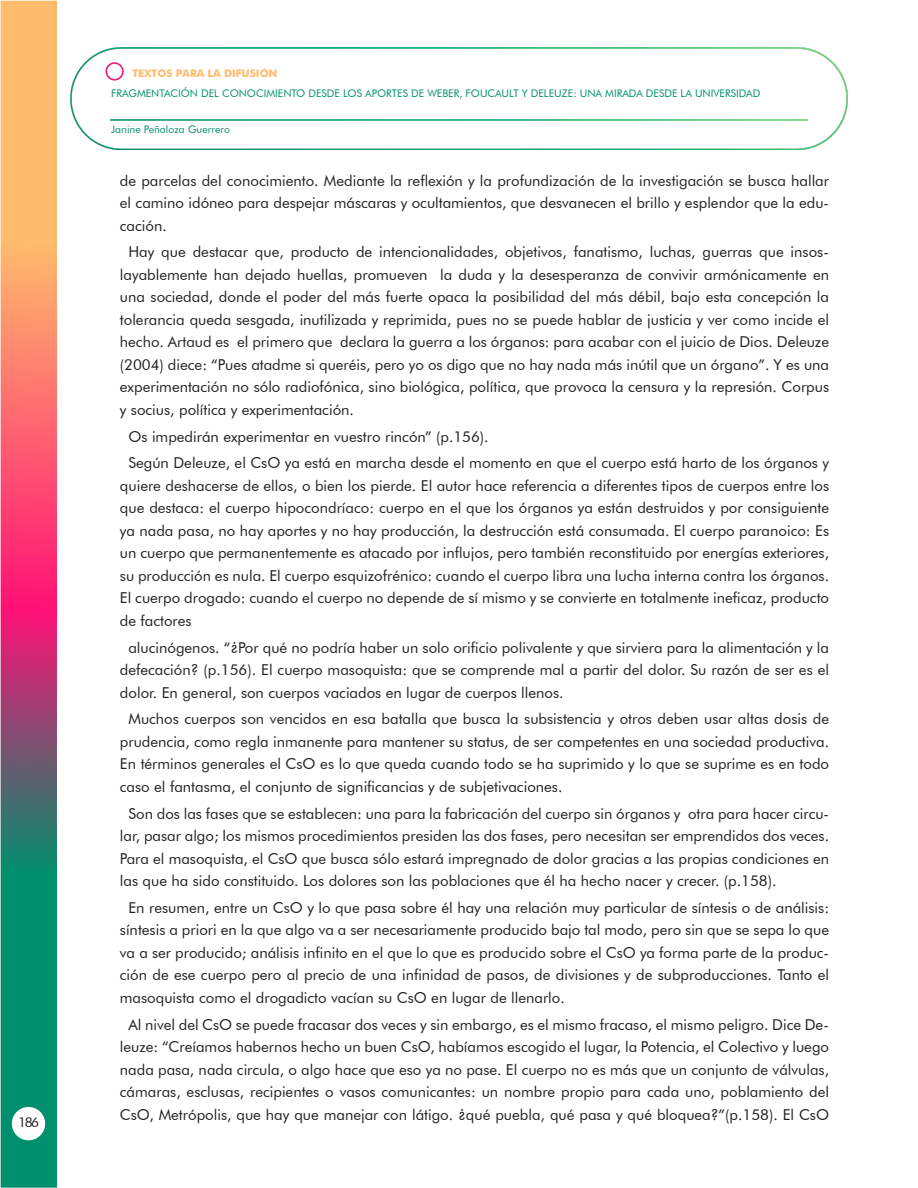
<style>
.page{position:relative;width:918px;height:1188px;background:#fff}
.page>*{position:absolute;margin:0;border:0;box-sizing:border-box;transform-origin:0 0}
.t1{font:15px/22.5px "Futura BT";color:#231f20;text-align:justify}
.t2{font:13.5px "Futura BT";color:#231f20}
.t3{font:10.5px "Futura BT";color:#008f6d}
.t4{font:700 10.5px "Futura";color:#ffbc6d}
</style>
<div class="page">
<img style="left:0;top:0;width:57px;height:1188px">
<img style="left:71px;top:48px;width:776px;height:102px">
<div style="left:12px;top:1107px;width:33px;height:33px;background:#fff;border-radius:50%"></div>
<p class="t2" style="left:18px;top:1114px;width:22px">186</p>
<p class="t4" style="left:132px;top:66px;width:147px">TEXTOS PARA LA DIFUSIÓN</p>
<p class="t3" style="left:111px;top:87px;width:651px">FRAGMENTACIÓN DEL CONOCIMIENTO DESDE LOS APORTES DE WEBER, FOUCAULT Y DELEUZE: UNA MIRADA DESDE LA UNIVERSIDAD</p>
<p class="t3" style="left:111px;top:123px;width:120px">Janine Peñaloza Guerrero</p>
<p class="t1" style="left:120px;top:169px;width:711px">de parcelas del conocimiento. Mediante la reflexión y la profundización de la investigación se busca hallar el camino idóneo para despejar máscaras y ocultamientos, que desvanecen el brillo y esplendor que la edu&shy;cación.</p>
<p class="t1" style="left:120px;top:241px;width:711px;text-indent:9px">Hay que destacar que, producto de intencionalidades, objetivos, fanatismo, luchas, guerras que insos&shy;layablemente han dejado huellas, promueven la duda y la desesperanza de convivir armónicamente en una sociedad, donde el poder del más fuerte opaca la posibilidad del más débil, bajo esta concepción la tolerancia queda sesgada, inutilizada y reprimida, pues no se puede hablar de justicia y ver como incide el hecho. Artaud es el primero que declara la guerra a los órganos: para acabar con el juicio de Dios. Deleuze (2004) diece: “Pues atadme si queréis, pero yo os digo que no hay nada más inútil que un órgano”. Y es una experimentación no sólo radiofónica, sino biológica, política, que provoca la censura y la represión. Corpus y socius, política y experimentación.</p>
<p class="t1" style="left:128px;top:425px;width:362px">Os impedirán experimentar en vuestro rincón” (p.156).</p>
<p class="t1" style="left:120px;top:452px;width:711px;text-indent:9px">Según Deleuze, el CsO ya está en marcha desde el momento en que el cuerpo está harto de los órganos y quiere deshacerse de ellos, o bien los pierde. El autor hace referencia a diferentes tipos de cuerpos entre los que destaca: el cuerpo hipocondríaco: cuerpo en el que los órganos ya están destruidos y por consiguiente ya nada pasa, no hay aportes y no hay producción, la destrucción está consumada. El cuerpo paranoico: Es un cuerpo que permanentemente es atacado por influjos, pero también reconstituido por energías exteriores, su producción es nula. El cuerpo esquizofrénico: cuando el cuerpo libra una lucha interna contra los órganos.<br>El cuerpo drogado: cuando el cuerpo no depende de sí mismo y se convierte en totalmente ineficaz, producto de factores</p>
<p class="t1" style="left:120px;top:636px;width:711px;text-indent:9px">alucinógenos. “¿Por qué no podría haber un solo orificio polivalente y que sirviera para la alimentación y la defecación? (p.156). El cuerpo masoquista: que se comprende mal a partir del dolor. Su razón de ser es el dolor. En general, son cuerpos vaciados en lugar de cuerpos llenos.</p>
<p class="t1" style="left:120px;top:708px;width:711px;text-indent:9px">Muchos cuerpos son vencidos en esa batalla que busca la subsistencia y otros deben usar altas dosis de prudencia, como regla inmanente para mantener su status, de ser competentes en una sociedad productiva.<br>En términos generales el CsO es lo que queda cuando todo se ha suprimido y lo que se suprime es en todo caso el fantasma, el conjunto de significancias y de subjetivaciones.</p>
<p class="t1" style="left:120px;top:802px;width:711px;text-indent:9px">Son dos las fases que se establecen: una para la fabricación del cuerpo sin órganos y otra para hacer circu&shy;lar, pasar algo; los mismos procedimientos presiden las dos fases, pero necesitan ser emprendidos dos veces.<br>Para el masoquista, el CsO que busca sólo estará impregnado de dolor gracias a las propias condiciones en las que ha sido constituido. Los dolores son las poblaciones que él ha hecho nacer y crecer. (p.158).</p>
<p class="t1" style="left:120px;top:896px;width:711px;text-indent:9px">En resumen, entre un CsO y lo que pasa sobre él hay una relación muy particular de síntesis o de análisis: síntesis a priori en la que algo va a ser necesariamente producido bajo tal modo, pero sin que se sepa lo que va a ser producido; análisis infinito en el que lo que es producido sobre el CsO ya forma parte de la produc&shy;ción de ese cuerpo pero al precio de una infinidad de pasos, de divisiones y de subproducciones. Tanto el masoquista como el drogadicto vacían su CsO en lugar de llenarlo.</p>
<p class="t1" style="left:120px;top:1013px;width:711px;text-align:center">Al nivel del CsO se puede fracasar dos veces y sin embargo, es el mismo fracaso, el mismo peligro. Dice De&shy;leuze: “Creíamos habernos hecho un buen CsO, habíamos escogido el lugar, la Potencia, el Colectivo y luego nada pasa, nada circula, o algo hace que eso ya no pase. El cuerpo no es más que un conjunto de válvulas, cámaras, esclusas, recipientes o vasos comunicantes: un nombre propio para cada uno, poblamiento del CsO, Metrópolis, que hay que manejar con látigo. ¿qué puebla, qué pasa y qué bloquea?”(p.158). El CsO</p>
</div>
